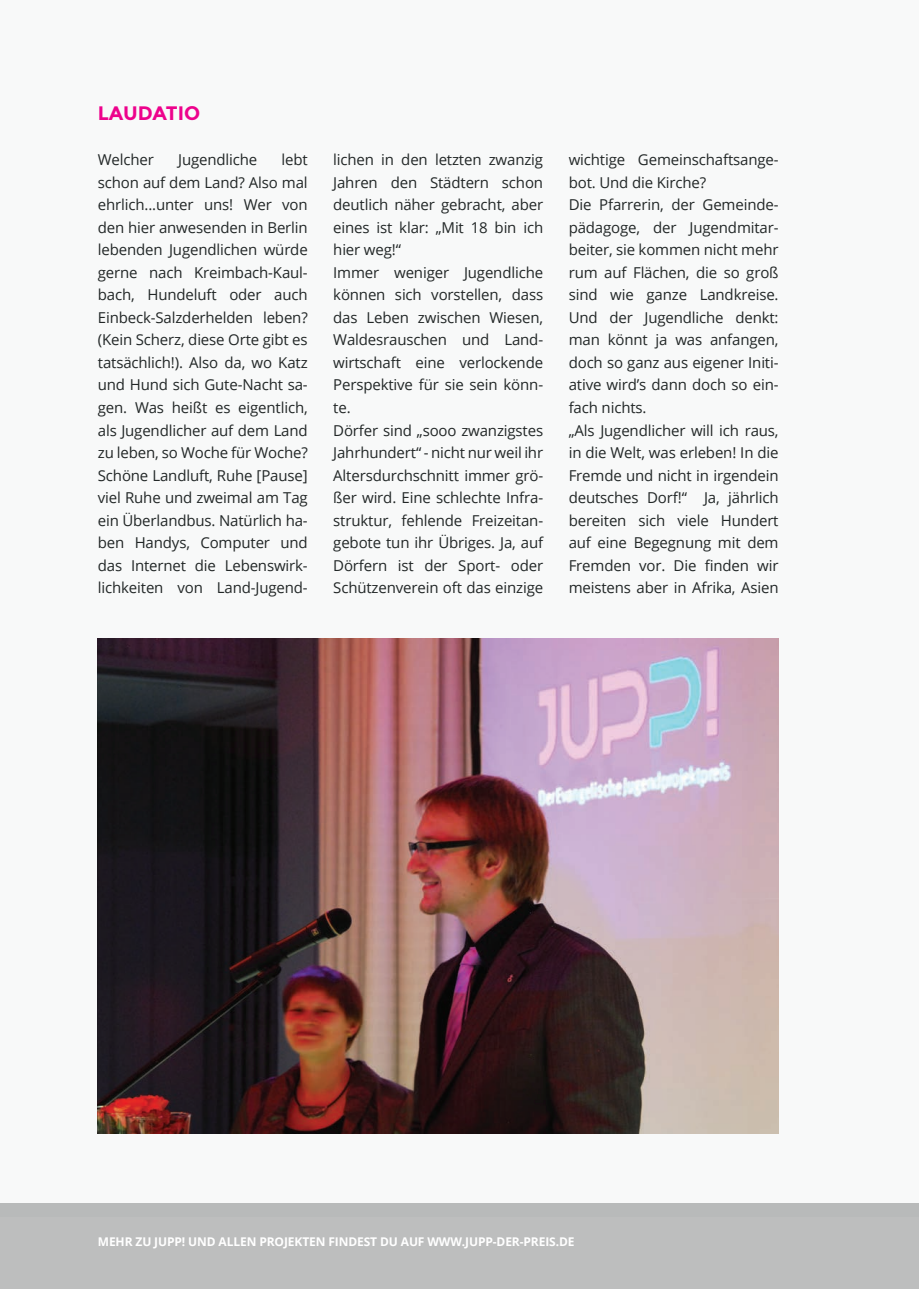
<style>
.page{position:relative;width:919px;height:1289px;background:#fff}
.page>*{position:absolute;margin:0;border:0;box-sizing:border-box;transform-origin:0 0}
.t1{font:700 19.5px "Montserrat";color:#ed028c}
.t2{font:15px/22.5px "Open Sans";letter-spacing:-.01em;color:#222727}
.t3{font:700 12px "Open Sans";letter-spacing:-.01em;color:#fff}
</style>
<div class="page">
<div style="left:0;top:0;width:918px;height:1216px;background:#f8f9f9"></div>
<div style="left:0;top:1203px;width:918px;height:85px;background:#bdbebe"></div>
<img style="left:98px;top:638px;width:680px;height:495px">
<h1 class="t1" style="left:98px;top:102px;width:104px">LAUDATIO</h1>
<p class="t2" style="left:98px;top:148px;width:211px;text-align:justify;text-indent:184px">lebt schon auf dem Land? Also mal ehrlich...unter uns! Wer von den hier anwesenden in Berlin lebenden Jugendlichen würde gerne nach Kreimbach-Kaul&shy;bach, Hundeluft oder auch Einbeck-Salzderhelden leben? (Kein Scherz, diese Orte gibt es tatsächlich!). Also da, wo Katz und Hund sich Gute-Nacht sa&shy;gen. Was heißt es eigentlich, als Jugendlicher auf dem Land zu leben, so Woche für Woche?<br>Schöne Landluft, Ruhe [Pause] viel Ruhe und zweimal am Tag ein Überlandbus. Natürlich ha&shy;ben Handys, Computer und das Internet die Lebenswirk&shy;lichkeiten von Land-Jugend-</p>
<p class="t2" style="left:333px;top:148px;width:211px">lichen in den letzten zwanzig<br>Jahren den Städtern schon deutlich näher gebracht, aber eines ist klar: „Mit 18 bin ich hier weg!“<br>Immer weniger Jugendliche können sich vorstellen, dass das Leben zwischen Wiesen,<br>Waldesrauschen und Land&shy;wirtschaft eine verlockende<br>Perspektive für sie sein könn&shy;te.<br>Dörfer sind „sooo zwanzigstes<br>Jahrhundert“ - nicht nur weil ihr<br>Altersdurchschnitt immer grö&shy;ßer wird. Eine schlechte Infra&shy;struktur, fehlende Freizeitan&shy;gebote tun ihr Übriges. Ja, auf<br>Dörfern ist der Sport- oder<br>Schützenverein oft das einzige</p>
<p class="t2" style="left:568px;top:148px;width:211px">wichtige Gemeinschaftsange&shy;bot. Und die Kirche?<br>Die Pfarrerin, der Gemeinde&shy;pädagoge, der Jugendmitar&shy;beiter, sie kommen nicht mehr rum auf Flächen, die so groß sind wie ganze Landkreise.<br>Und der Jugendliche denkt: man könnt ja was anfangen, doch so ganz aus eigener Initi&shy;ative wird’s dann doch so ein&shy;fach nichts.<br>„Als Jugendlicher will ich raus, in die Welt, was erleben! In die<br>Fremde und nicht in irgendein deutsches Dorf!“ Ja, jährlich bereiten sich viele Hundert auf eine Begegnung mit dem<br>Fremden vor. Die finden wir meistens aber in Afrika, Asien</p>
<p class="t2" style="left:98px;top:148px;width:58px">Welcher</p>
<p class="t2" style="left:178px;top:148px;width:81px">Jugendliche</p>
<p class="t3" style="left:98px;top:1232px;width:478px">MEHR ZU JUPP! UND ALLEN PROJEKTEN FINDEST DU AUF WWW.JUPP-DER-PREIS.DE</p>
</div>
